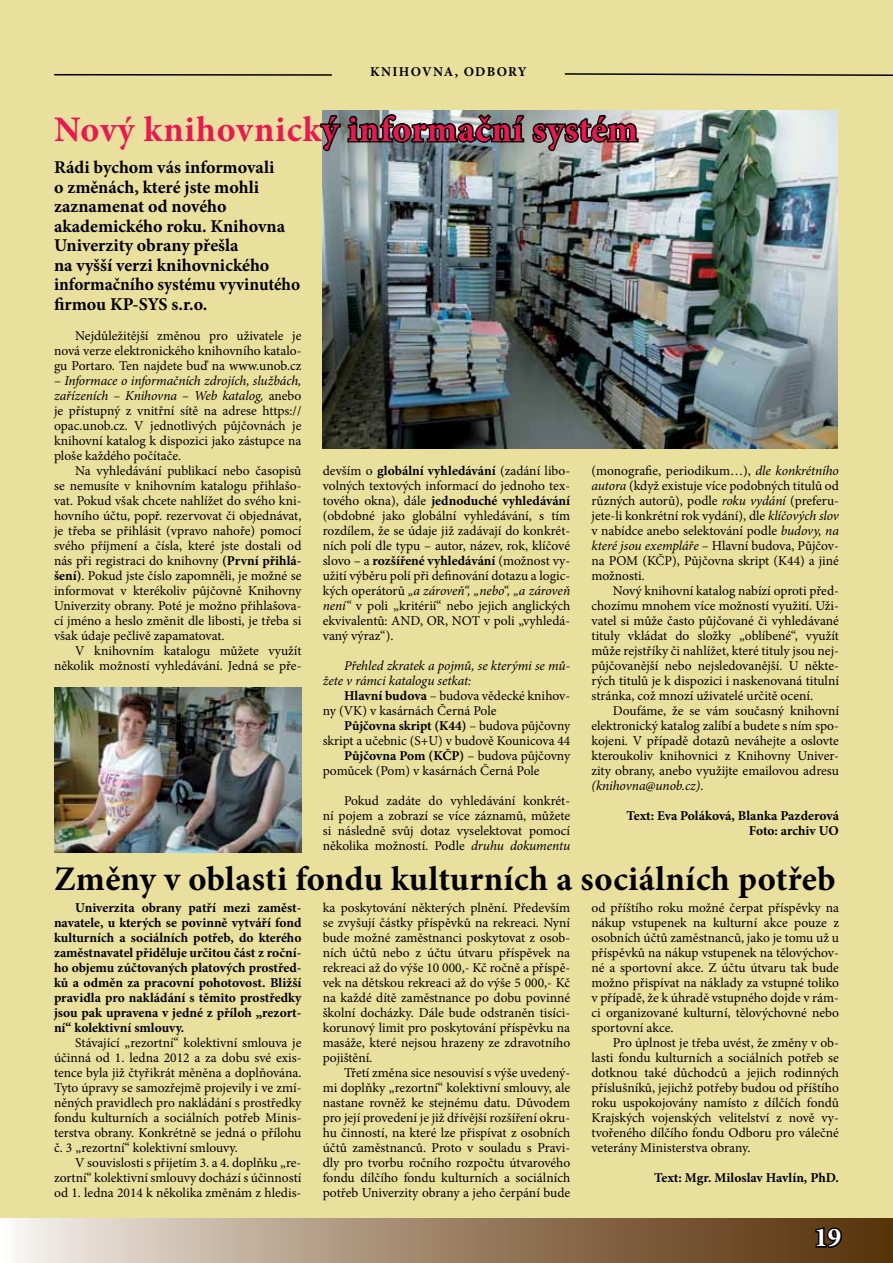
<style>
.page{position:relative;width:893px;height:1263px;background:#fff}
.page>*{position:absolute;margin:0;border:0;box-sizing:border-box;transform-origin:0 0}
.t1{font:700 36px "Minion Pro";letter-spacing:.02em;color:#ed1651}
.t2{font:700 34.5px "Minion Pro";letter-spacing:.01em;color:#000}
.t3{font:700 27px "Minion Pro";color:#fff}
.t4{font:700 18px/19.5px "Minion Pro";color:#000}
.t5{font:13.5px/15px "Minion Pro";color:#000;text-align:justify}
.t6{font:700 13.5px/15px "Minion Pro";color:#000;text-align:right}
.t7{font:italic 13.5px/15px "Minion Pro";letter-spacing:-.01em;color:#000}
.t8{font:700 13.5px "Minion Pro";letter-spacing:.09em;color:#000}
.s1{font-style:italic}
.s2{font-weight:700}
.s3{font-weight:400}
</style>
<div class="page">
<div style="left:0;top:0;width:893px;height:1219px;background:#eae09d"></div>
<svg style="left:15px;top:1219px;width:878px;height:44px;background:#a0886e"></svg>
<svg style="left:814px;top:1225px;width:29px;height:24px"></svg>
<hr style="left:54px;top:74px;width:278px;height:2px;background:#000">
<svg style="left:563px;top:72px;width:330px;height:5px;background:#a39c6d"></svg>
<img style="left:323px;top:111px;width:514px;height:337px">
<img style="left:54px;top:687px;width:247px;height:166px">
<img style="left:319px;top:112px;width:321px;height:141px">
<p class="t8" style="left:370px;top:62px;width:158px">KNIHOVNA, ODBORY</p>
<h1 class="t1" style="left:54px;top:104px;width:585px">Nový knihovnický informační systém</h1>
<h3 class="t4" style="left:54px;top:158px;width:248px">Rádi bychom vás informovali<br>o změnách, které jste mohli zaznamenat od nového akademického roku. Knihovna<br>Univerzity obrany přešla<br>na vyšší verzi knihovnického informačního systému vyvinutého firmou KP-SYS s.r.o.</h3>
<p class="t5" style="left:54px;top:328px;width:249px;text-indent:21px">Nejdůležitější změnou pro uživatele je nová verze elektronického knihovního katalo&shy;gu Portaro. Ten najdete buď na www.unob.cz</p>
<p class="t5" style="left:54px;top:373px;width:249px">– <span class="s1">Informace o informačních zdrojích, službách, zařízeních – Knihovna – Web katalog,</span> anebo je přístupný z vnitřní sítě na adrese https:// opac.unob.cz. V jednotlivých půjčovnách je knihovní katalog k dispozici jako zástupce na ploše každého počítače.</p>
<p class="t5" style="left:54px;top:463px;width:249px;text-indent:21px">Na vyhledávání publikací nebo časopisů se nemusíte v knihovním katalogu přihlašo&shy;vat. Pokud však chcete nahlížet do svého kni&shy;hovního účtu, popř. rezervovat či objednávat, je třeba se přihlásit (vpravo nahoře) pomocí svého příjmení a čísla, které jste dostali od nás při registraci do knihovny <span class="s2">(První přihlá&shy;šení)</span>. Pokud jste číslo zapomněli, je možné se informovat v kterékoliv půjčovně Knihovny Univerzity obrany. Poté je možno přihlašova&shy;cí jméno a heslo změnit dle libosti, je třeba si však údaje pečlivě zapamatovat.</p>
<p class="t5" style="left:54px;top:643px;width:249px;text-align:right">V knihovním katalogu můžete využít několik možností vyhledávání. Jedná se pře-</p>
<p class="t5" style="left:591px;top:463px;width:249px">(monografie, periodikum…), <span class="s1">dle konkrétního autora</span> (když existuje více podobných titulů od různých autorů), podle <span class="s1">roku vydání</span> (preferu&shy;jete-li konkrétní rok vydání), dle <span class="s1">klíčových slov </span>v nabídce anebo selektování podle <span class="s1">budovy, na které jsou exempláře</span> – Hlavní budova, Půjčov&shy;na POM (KČP), Půjčovna skript (K44) a jiné možnosti.</p>
<p class="t5" style="left:591px;top:583px;width:249px;text-indent:21px">Nový knihovní katalog nabízí oproti před&shy;chozímu mnohem více možností využití. Uži&shy;vatel si může často půjčované či vyhledávané tituly vkládat do složky „oblíbené“, využít může rejstříky či nahlížet, které tituly jsou nej&shy;půjčovanější nebo nejsledovanější. U někte&shy;rých titulů je k dispozici i naskenovaná titulní stránka, což mnozí uživatelé určitě ocení.</p>
<p class="t5" style="left:591px;top:703px;width:249px;text-indent:21px">Doufáme, že se vám současný knihovní elektronický katalog zalíbí a budete s ním spo&shy;kojeni. V případě dotazů neváhejte a oslovte kteroukoliv knihovnici z Knihovny Univer&shy;zity obrany, anebo využijte emailovou adresu <span class="s1">(knihovna@unob.cz)</span>.</p>
<p class="t6" style="left:626px;top:808px;width:214px">Text: Eva Poláková, Blanka Pazderová<br>Foto: archiv UO</p>
<p class="t5" style="left:323px;top:463px;width:249px">devším o <span class="s2">globální vyhledávání</span> (zadání libo&shy;volných textových informací do jednoho tex&shy;tového okna), dále <span class="s2">jednoduché vyhledávání </span>(obdobné jako globální vyhledávání, s tím rozdílem, že se údaje již zadávají do konkrét&shy;ních polí dle typu – autor, název, rok, klíčové slovo – a <span class="s2">rozšířené vyhledávání</span> (možnost vy&shy;užití výběru polí při definování dotazu a logic&shy;kých operátorů <span class="s1">„a zároveň“, „nebo“, „a zároveň není“</span> v poli „kritérií“ nebo jejich anglických ekvivalentů: AND, OR, NOT v poli „vyhledá&shy;vaný výraz“).</p>
<p class="t7" style="left:323px;top:658px;width:249px;text-indent:21px">Přehled zkratek a pojmů, se kterými se mů&shy;žete v rámci katalogu setkat:</p>
<p class="t5" style="left:323px;top:688px;width:249px;text-indent:21px"><span class="s2">Hlavní budova</span> – budova vědecké knihov&shy;ny (VK) v kasárnách Černá Pole</p>
<p class="t6" style="left:344px;top:718px;width:228px">Půjčovna skript (K44) <span class="s3">– budova půjčovny</span></p>
<p class="t5" style="left:323px;top:733px;width:249px">skript a učebnic (S+U) v budově Kounicova 44</p>
<p class="t6" style="left:344px;top:748px;width:228px">Půjčovna Pom (KČP) <span class="s3">– budova půjčovny</span></p>
<p class="t5" style="left:323px;top:763px;width:218px">pomůcek (Pom) v kasárnách Černá Pole</p>
<p class="t5" style="left:323px;top:793px;width:249px;text-indent:21px">Pokud zadáte do vyhledávání konkrét&shy;ní pojem a zobrazí se více záznamů, můžete si následně svůj dotaz vyselektovat pomocí několika možností. Podle <span class="s1">druhu dokumentu</span></p>
<h2 class="t2" style="left:54px;top:854px;width:783px">Změny v oblasti fondu kulturních a sociálních potřeb</h2>
<p class="t6" style="left:54px;top:900px;width:249px;text-align:justify;text-indent:21px">Univerzita obrany patří mezi zaměst&shy;navatele, u kterých se povinně vytváří fond kulturních a sociálních potřeb, do kterého zaměstnavatel přiděluje určitou část z roční&shy;ho objemu zúčtovaných platových prostřed&shy;ků a odměn za pracovní pohotovost. Bližší pravidla pro nakládání s těmito prostředky jsou pak upravena v jedné z příloh „rezort&shy;ní“ kolektivní smlouvy.</p>
<p class="t5" style="left:54px;top:1035px;width:249px;text-indent:21px">Stávající „rezortní“ kolektivní smlouva je účinná od 1. ledna 2012 a za dobu své exis&shy;tence byla již čtyřikrát měněna a doplňována.<br>Tyto úpravy se samozřejmě projevily i ve zmí&shy;něných pravidlech pro nakládání s prostředky fondu kulturních a sociálních potřeb Minis&shy;terstva obrany. Konkrétně se jedná o přílohu č. 3 „rezortní“ kolektivní smlouvy.</p>
<p class="t5" style="left:54px;top:1155px;width:249px;text-indent:21px">V souvislosti s přijetím 3. a 4. doplňku „re&shy;zortní“ kolektivní smlouvy dochází s účinností od 1. ledna 2014 k několika změnám z hledis-</p>
<p class="t5" style="left:591px;top:900px;width:249px">od příštího roku možné čerpat příspěvky na nákup vstupenek na kulturní akce pouze z osobních účtů zaměstnanců, jako je tomu už u příspěvků na nákup vstupenek na tělovýchov&shy;né a sportovní akce. Z účtu útvaru tak bude možno přispívat na náklady za vstupné toliko v případě, že k úhradě vstupného dojde v rám&shy;ci organizované kulturní, tělovýchovné nebo sportovní akce.</p>
<p class="t5" style="left:591px;top:1035px;width:249px;text-indent:21px">Pro úplnost je třeba uvést, že změny v ob&shy;lasti fondu kulturních a sociálních potřeb se dotknou také důchodců a jejich rodinných příslušníků, jejichž potřeby budou od příštího roku uspokojovány namísto z dílčích fondů Krajských vojenských velitelství z nově vy&shy;tvořeného dílčího fondu Odboru pro válečné veterány Ministerstva obrany.</p>
<p class="t6" style="left:654px;top:1170px;width:186px">Text: Mgr. Miloslav Havlín, PhD.</p>
<p class="t5" style="left:323px;top:900px;width:249px">ka poskytování některých plnění. Především se zvyšují částky příspěvků na rekreaci. Nyní bude možné zaměstnanci poskytovat z osob&shy;ních účtů nebo z účtu útvaru příspěvek na rekreaci až do výše 10 000,- Kč ročně a příspě&shy;vek na dětskou rekreaci až do výše 5 000,- Kč na každé dítě zaměstnance po dobu povinné školní docházky. Dále bude odstraněn tisíci&shy;korunový limit pro poskytování příspěvku na masáže, které nejsou hrazeny ze zdravotního pojištění.</p>
<p class="t5" style="left:323px;top:1065px;width:249px;text-indent:21px">Třetí změna sice nesouvisí s výše uvedený&shy;mi doplňky „rezortní“ kolektivní smlouvy, ale nastane rovněž ke stejnému datu. Důvodem pro její provedení je již dřívější rozšíření okru&shy;hu činností, na které lze přispívat z osobních účtů zaměstnanců. Proto v souladu s Pravi&shy;dly pro tvorbu ročního rozpočtu útvarového fondu dílčího fondu kulturních a sociálních potřeb Univerzity obrany a jeho čerpání bude</p>
<h3 class="t3" style="left:814px;top:1218px;width:28px">19</h3>
</div>
